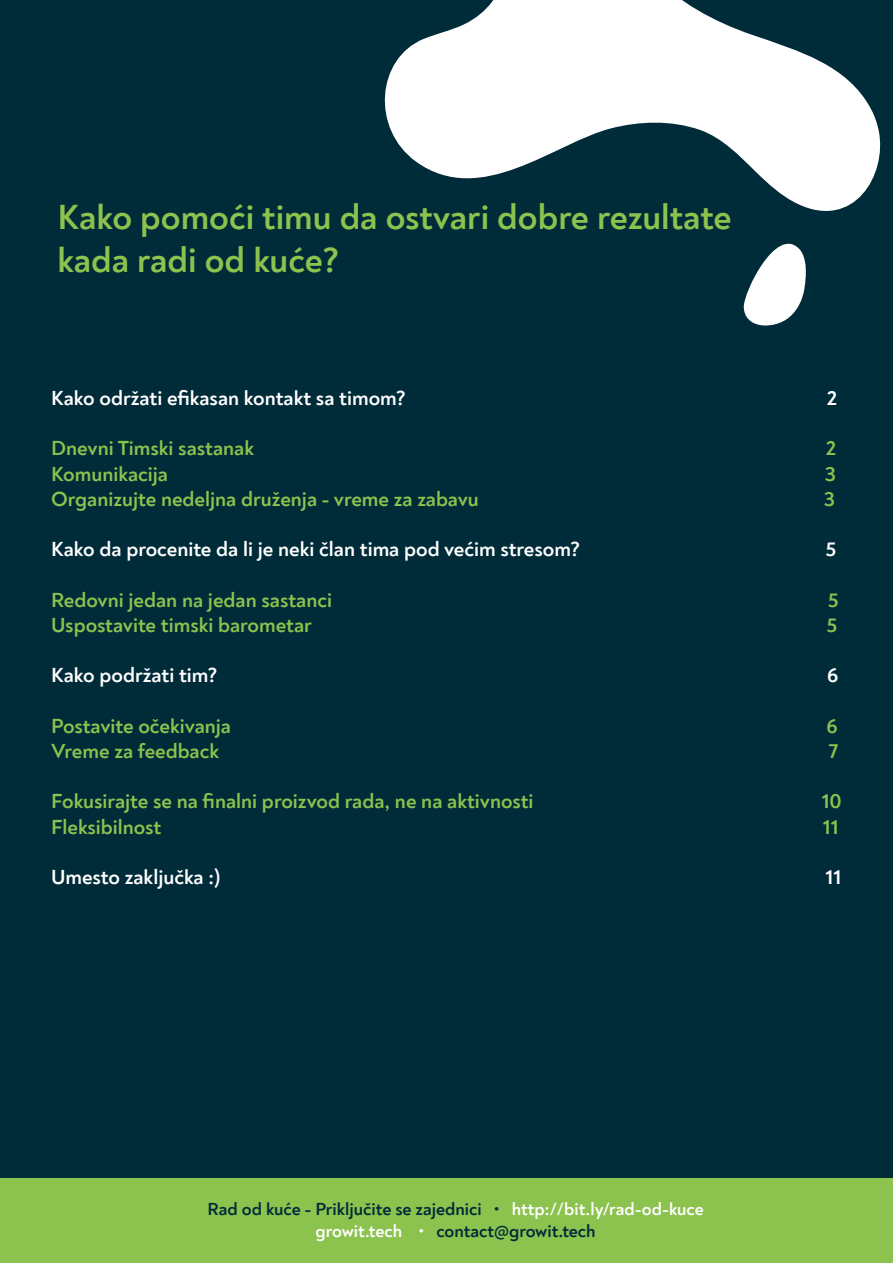
<style>
.page{position:relative;width:893px;height:1263px;background:#002b39}
.page>*{position:absolute;margin:0;border:0;box-sizing:border-box;transform-origin:0 0}
.t1{font:700 36px/43.2px "Noah";color:#8cc24e}
.t2{font:700 21px "Noah";color:#8cc24e}
.t3{font:700 21px "Noah";color:#fff}
.t4{font:700 18px/21.6px "Noah";color:#002b39;text-align:center}
.s1{color:#fff}
</style>
<div class="page">
<div style="left:0;top:1178px;width:893px;height:85px;background:#8cc24e"></div>
<svg style="left:384px;top:0;width:497px;height:211px;fill:#fff"></svg>
<svg style="left:743px;top:243px;width:63px;height:83px"></svg>
<h1 class="t1" style="left:57px;top:195px;width:676px">Kako pomoći timu da ostvari dobre rezultate kada radi od kuće?</h1>
<p class="t3" style="left:51px;top:385px;width:357px">Kako održati efikasan kontakt sa timom?</p>
<p class="t3" style="left:827px;top:385px;width:12px">2</p>
<p class="t2" style="left:51px;top:435px;width:205px">Dnevni Timski sastanak</p>
<p class="t2" style="left:826px;top:435px;width:12px">2</p>
<p class="t2" style="left:51px;top:460px;width:118px">Komunikacija</p>
<p class="t2" style="left:825px;top:460px;width:13px">3</p>
<p class="t2" style="left:51px;top:486px;width:429px">Organizujte nedeljna druženja - vreme za zabavu</p>
<p class="t2" style="left:824px;top:486px;width:13px">3</p>
<p class="t3" style="left:51px;top:536px;width:531px">Kako da procenite da li je neki član tima pod većim stresom?</p>
<p class="t3" style="left:826px;top:536px;width:12px">5</p>
<p class="t2" style="left:51px;top:586px;width:282px">Redovni jedan na jedan sastanci</p>
<p class="t2" style="left:828px;top:586px;width:12px">5</p>
<p class="t2" style="left:51px;top:612px;width:262px">Uspostavite timski barometar</p>
<p class="t2" style="left:827px;top:612px;width:12px">5</p>
<p class="t3" style="left:51px;top:662px;width:168px">Kako podržati tim?</p>
<p class="t3" style="left:827px;top:662px;width:13px">6</p>
<p class="t2" style="left:51px;top:712px;width:182px">Postavite očekivanja</p>
<p class="t2" style="left:826px;top:712px;width:13px">6</p>
<p class="t2" style="left:51px;top:738px;width:170px">Vreme za feedback</p>
<p class="t2" style="left:829px;top:738px;width:11px">7</p>
<p class="t2" style="left:51px;top:788px;width:484px">Fokusirajte se na finalni proizvod rada, ne na aktivnosti</p>
<p class="t2" style="left:822px;top:788px;width:22px">10</p>
<p class="t2" style="left:51px;top:813px;width:112px">Fleksibilnost</p>
<p class="t2" style="left:823px;top:813px;width:17px">11</p>
<p class="t3" style="left:51px;top:864px;width:171px">Umesto zaključka :)</p>
<p class="t3" style="left:826px;top:864px;width:17px">11</p>
<p class="t4" style="left:208px;top:1198px;width:498px">Rad od kuće - Priključite se zajednici • <span class="s1">http://bit.ly/rad-od-kuce growit.tech •</span> contact@growit.tech</p>
</div>
